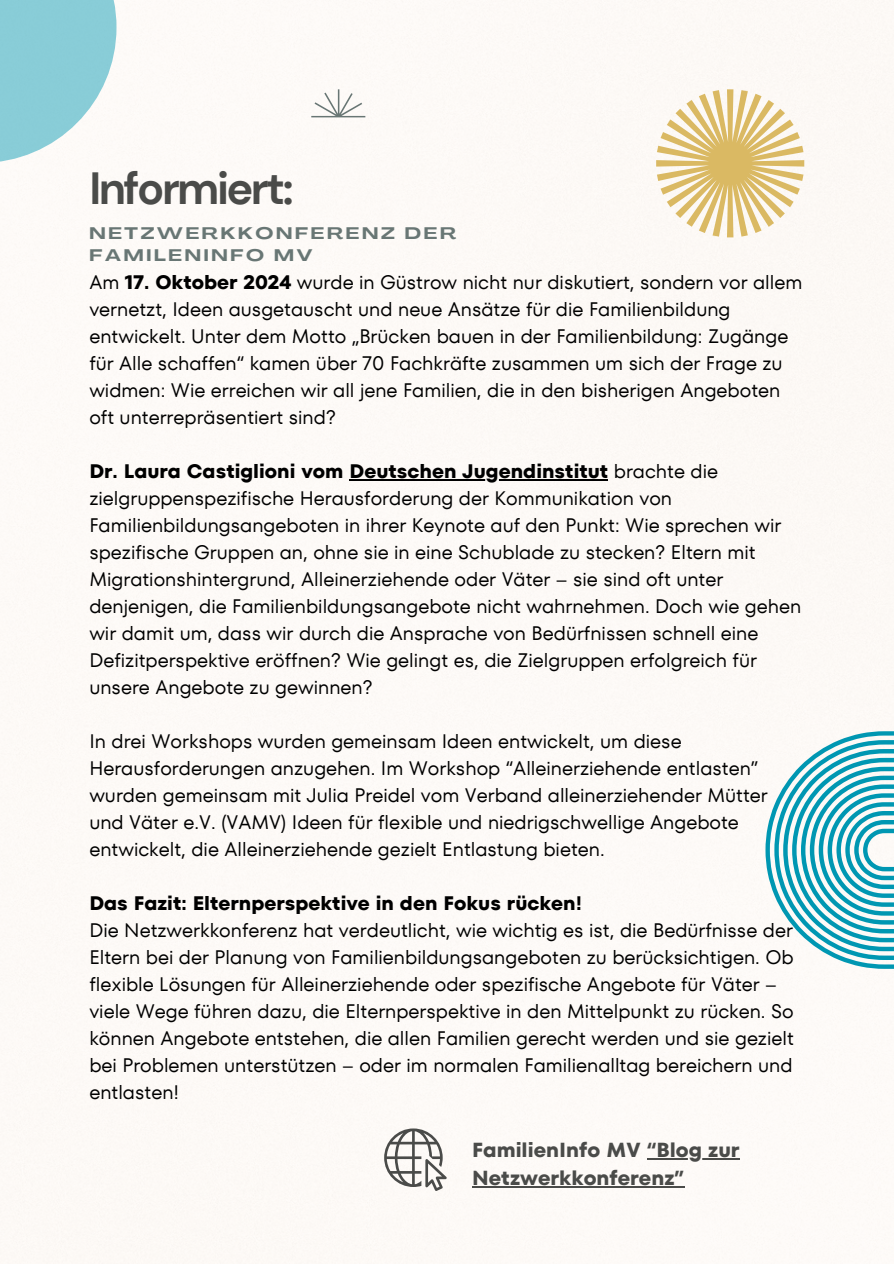
<style>
.page{position:relative;width:894px;height:1264px;background:#fff}
.page>*{position:absolute;margin:0;border:0;box-sizing:border-box;transform-origin:0 0}
.t1{font:700 45px "DM Sans";letter-spacing:-.055em;color:#4a4b49}
.t2{font:700 20.25px "TT Fors";color:#4a4b49}
.t3{font:19.5px/27px "TT Fors";color:#000}
.t4{font:700 19.5px "TT Fors";color:#000}
.t5{font:700 16.5px/22.5px "Agrandir Grand";letter-spacing:.17em;color:#687674}
.s1{font-weight:700}
.s2{font-weight:400}
</style>
<div class="page">
<img style="left:0;top:0;width:893px;height:1263px">
<svg style="left:656px;top:89px;width:148px;height:148px"></svg>
<svg style="left:0;top:0;width:116px;height:163px"></svg>
<svg style="left:765px;top:731px;width:128px;height:237px"></svg>
<svg style="left:311px;top:89px;width:54px;height:28px"></svg>
<svg style="left:384px;top:1128px;width:62px;height:63px"></svg>
<hr style="left:349px;top:479px;width:259px;height:1px;background:#000">
<hr style="left:646px;top:1158px;width:93px;height:1px;background:#4a4b49">
<hr style="left:472px;top:1186px;width:212px;height:1px;background:#4a4b49">
<p class="t1" style="left:89px;top:159px;width:206px">Informiert:</p>
<p class="t5" style="left:89px;top:223px;width:368px">NETZWERKKONFERENZ DER<br>FAMILENINFO MV</p>
<h1 class="t3" style="left:89px;top:269px;width:714px">Am <span class="s1">17. Oktober 2024</span> wurde in Güstrow nicht nur diskutiert, sondern vor allem vernetzt, Ideen ausgetauscht und neue Ansätze für die Familienbildung entwickelt. Unter dem Motto „Brücken bauen in der Familienbildung: Zugänge für Alle schaffen“ kamen über 70 Fachkräfte zusammen um sich der Frage zu widmen: Wie erreichen wir all jene Familien, die in den bisherigen Angeboten oft unterrepräsentiert sind?</h1>
<p class="t4" style="left:89px;top:457px;width:630px">Dr. Laura Castiglioni vom Deutschen Jugendinstitut <span class="s2">brachte die</span></p>
<p class="t3" style="left:89px;top:485px;width:713px">zielgruppenspezifische Herausforderung der Kommunikation von Familienbildungsangeboten in ihrer Keynote auf den Punkt: Wie sprechen wir spezifische Gruppen an, ohne sie in eine Schublade zu stecken? Eltern mit Migrationshintergrund, Alleinerziehende oder Väter – sie sind oft unter denjenigen, die Familienbildungsangebote nicht wahrnehmen. Doch wie gehen wir damit um, dass wir durch die Ansprache von Bedürfnissen schnell eine Defizitperspektive eröffnen? Wie gelingt es, die Zielgruppen erfolgreich für unsere Angebote zu gewinnen?</p>
<p class="t3" style="left:89px;top:728px;width:593px">In drei Workshops wurden gemeinsam Ideen entwickelt, um diese</p>
<h3 class="t3" style="left:89px;top:755px;width:679px">Herausforderungen anzugehen. Im Workshop “Alleinerziehende entlasten” wurden gemeinsam mit Julia Preidel vom Verband alleinerziehender Mütter und Väter e.V. (VAMV) Ideen für flexible und niedrigschwellige Angebote entwickelt, die Alleinerziehende gezielt Entlastung bieten.</h3>
<h3 class="t4" style="left:89px;top:889px;width:494px">Das Fazit: Elternperspektive in den Fokus rücken!</h3>
<h3 class="t3" style="left:89px;top:917px;width:705px">Die Netzwerkkonferenz hat verdeutlicht, wie wichtig es ist, die Bedürfnisse der Eltern bei der Planung von Familienbildungsangeboten zu berücksichtigen. Ob flexible Lösungen für Alleinerziehende oder spezifische Angebote für Väter – viele Wege führen dazu, die Elternperspektive in den Mittelpunkt zu rücken. So können Angebote entstehen, die allen Familien gerecht werden und sie gezielt bei Problemen unterstützen – oder im normalen Familienalltag bereichern und entlasten!</h3>
<h3 class="t2" style="left:472px;top:1135px;width:269px">FamilienInfo MV “Blog zur</h3>
<h3 class="t2" style="left:472px;top:1163px;width:213px">Netzwerkkonferenz”</h3>
</div>
